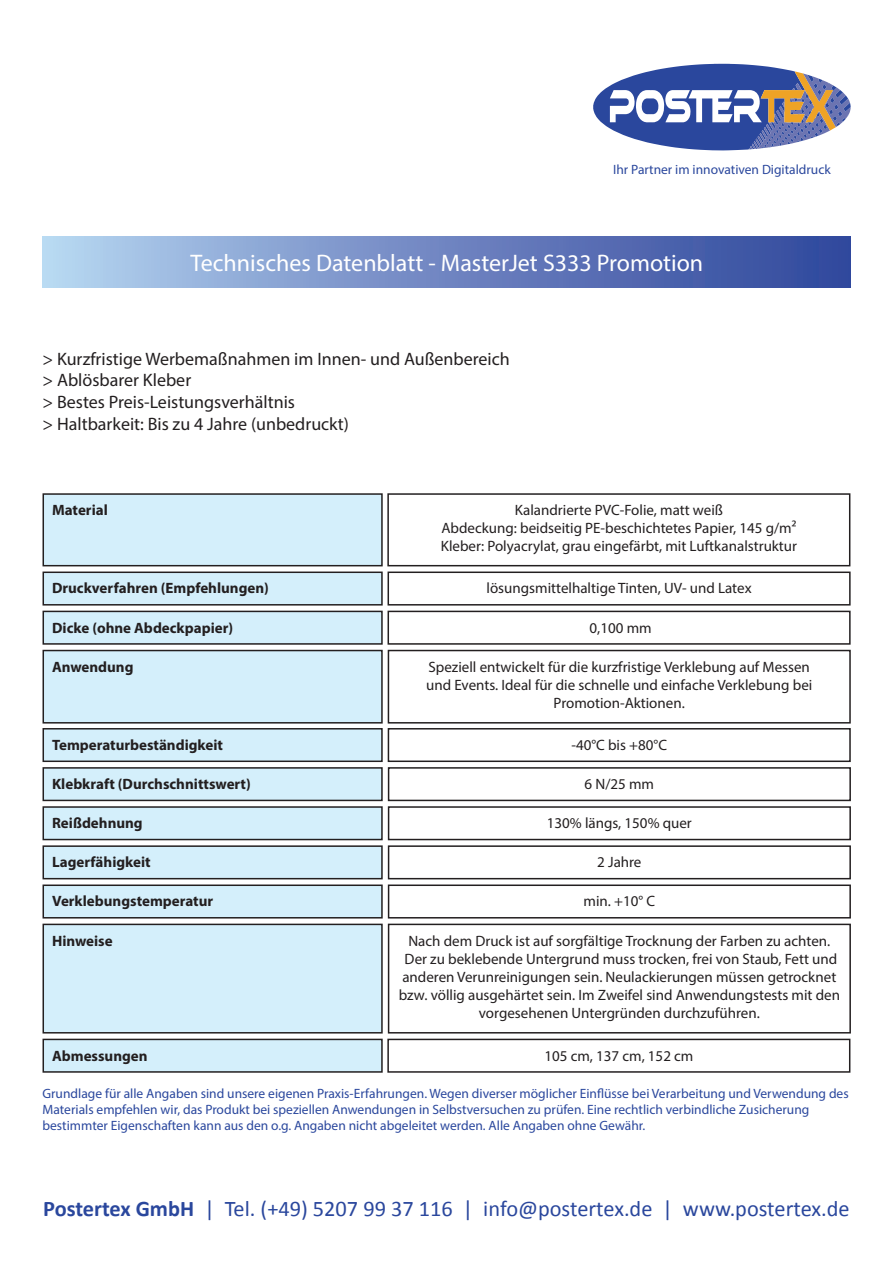
<style>
.page{position:relative;width:893px;height:1263px;background:#fff}
.page>*{position:absolute;margin:0;border:0;box-sizing:border-box;transform-origin:0 0}
.t1{font:24px "Myriad Pro";color:#fff}
.t2{font:22.35px "Calibri";color:#2a479d}
.t3{font:18px/21.6px "Myriad Pro";color:#231f20}
.t4{font:15px/18px "Myriad Pro";color:#231f20;text-align:center}
.t5{font:700 15px "Myriad Pro";color:#231f20}
.t6{font:13.5px/16.2px "Myriad Pro";color:#2a479d}
.s1{font-weight:700}
</style>
<div class="page">
<svg style="left:593px;top:64px;width:258px;height:86px"></svg>
<div style="left:43px;top:236px;width:807px;height:51px;background:linear-gradient(to right,#b5d1ee,#2d4199)"></div>
<div style="left:43px;top:572px;width:339px;height:33px;background:#d4effb"></div>
<div style="left:43px;top:571px;width:340px;height:34px;border:2px solid #231f20"></div>
<div style="left:43px;top:611px;width:339px;height:33px;background:#d4effb"></div>
<div style="left:43px;top:611px;width:340px;height:34px;border:2px solid #231f20"></div>
<div style="left:43px;top:650px;width:339px;height:73px;background:#d4effb"></div>
<div style="left:43px;top:650px;width:340px;height:73px;border:2px solid #231f20"></div>
<div style="left:43px;top:729px;width:339px;height:32px;background:#d4effb"></div>
<div style="left:43px;top:728px;width:340px;height:34px;border:2px solid #231f20"></div>
<div style="left:43px;top:768px;width:339px;height:32px;background:#d4effb"></div>
<div style="left:43px;top:767px;width:340px;height:34px;border:2px solid #231f20"></div>
<div style="left:43px;top:807px;width:339px;height:32px;background:#d4effb"></div>
<div style="left:43px;top:806px;width:340px;height:34px;border:2px solid #231f20"></div>
<div style="left:43px;top:846px;width:339px;height:33px;background:#d4effb"></div>
<div style="left:43px;top:845px;width:340px;height:34px;border:2px solid #231f20"></div>
<div style="left:43px;top:885px;width:339px;height:33px;background:#d4effb"></div>
<div style="left:43px;top:884px;width:340px;height:34px;border:2px solid #231f20"></div>
<div style="left:43px;top:494px;width:339px;height:72px;background:#d4effb"></div>
<div style="left:43px;top:493px;width:340px;height:73px;border:2px solid #231f20"></div>
<div style="left:387px;top:493px;width:463px;height:73px;border:2px solid #231f20"></div>
<div style="left:388px;top:571px;width:463px;height:34px;border:2px solid #231f20"></div>
<div style="left:388px;top:611px;width:463px;height:34px;border:2px solid #231f20"></div>
<div style="left:388px;top:650px;width:463px;height:73px;border:2px solid #231f20"></div>
<div style="left:388px;top:728px;width:463px;height:34px;border:2px solid #231f20"></div>
<div style="left:388px;top:767px;width:463px;height:34px;border:2px solid #231f20"></div>
<div style="left:388px;top:806px;width:463px;height:34px;border:2px solid #231f20"></div>
<div style="left:388px;top:845px;width:463px;height:34px;border:2px solid #231f20"></div>
<div style="left:388px;top:884px;width:463px;height:34px;border:2px solid #231f20"></div>
<div style="left:43px;top:924px;width:339px;height:109px;background:#d4effb"></div>
<div style="left:43px;top:924px;width:340px;height:109px;border:2px solid #231f20"></div>
<div style="left:388px;top:924px;width:463px;height:109px;border:2px solid #231f20"></div>
<div style="left:43px;top:1039px;width:339px;height:33px;background:#d4effb"></div>
<div style="left:43px;top:1039px;width:340px;height:34px;border:2px solid #231f20"></div>
<div style="left:387px;top:1039px;width:463px;height:34px;border:2px solid #231f20"></div>
<p class="t6" style="left:613px;top:162px;width:219px">Ihr Partner im innovativen Digitaldruck</p>
<h1 class="t1" style="left:191px;top:248px;width:514px">Technisches Datenblatt - MasterJet S333 Promotion</h1>
<p class="t3" style="left:43px;top:348px;width:469px">&gt; Kurzfristige Werbemaßnahmen im Innen- und Außenbereich &gt; Ablösbarer Kleber<br>&gt; Bestes Preis-Leistungsverhältnis<br>&gt; Haltbarkeit: Bis zu 4 Jahre (unbedruckt)</p>
<p class="t5" style="left:52px;top:500px;width:57px">Material</p>
<p class="t4" style="left:441px;top:501px;width:358px">Kalandrierte PVC-Folie, matt weiß<br>Abdeckung: beidseitig PE-beschichtetes Papier, 145 g/m²<br>Kleber: Polyacrylat, grau eingefärbt, mit Luftkanalstruktur</p>
<p class="t4" style="left:487px;top:579px;width:267px">lösungsmittelhaltige Tinten, UV- und Latex</p>
<p class="t4" style="left:590px;top:618px;width:64px">0,100 mm</p>
<p class="t4" style="left:426px;top:657px;width:388px">Speziell entwickelt für die kurzfristige Verklebung auf Messen und Events. Ideal für die schnelle und einfache Verklebung bei<br>Promotion-Aktionen.</p>
<p class="t4" style="left:571px;top:736px;width:97px">-40°C bis +80°C</p>
<p class="t4" style="left:585px;top:775px;width:71px">6 N/25 mm</p>
<p class="t4" style="left:547px;top:814px;width:146px">130% längs, 150% quer</p>
<p class="t4" style="left:597px;top:853px;width:46px">2 Jahre</p>
<p class="t4" style="left:584px;top:892px;width:73px">min. +10° C</p>
<p class="t5" style="left:52px;top:579px;width:218px">Druckverfahren (Empfehlungen)</p>
<p class="t5" style="left:52px;top:618px;width:183px">Dicke (ohne Abdeckpapier)</p>
<p class="t5" style="left:52px;top:657px;width:83px">Anwendung</p>
<p class="t5" style="left:52px;top:735px;width:172px">Temperaturbeständigkeit</p>
<p class="t5" style="left:52px;top:774px;width:200px">Klebkraft (Durchschnittswert)</p>
<p class="t5" style="left:52px;top:813px;width:92px">Reißdehnung</p>
<p class="t5" style="left:52px;top:852px;width:100px">Lagerfähigkeit</p>
<p class="t5" style="left:52px;top:891px;width:163px">Verklebungstemperatur</p>
<p class="t5" style="left:52px;top:931px;width:62px">Hinweise</p>
<p class="t4" style="left:399px;top:931px;width:443px">Nach dem Druck ist auf sorgfältige Trocknung der Farben zu achten.<br>Der zu beklebende Untergrund muss trocken, frei von Staub, Fett und anderen Verunreinigungen sein. Neulackierungen müssen getrocknet bzw. völlig ausgehärtet sein. Im Zweifel sind Anwendungstests mit den vorgesehenen Untergründen durchzuführen.</p>
<p class="t5" style="left:52px;top:1046px;width:97px">Abmessungen</p>
<p class="t4" style="left:544px;top:1046px;width:151px">105 cm, 137 cm, 152 cm</p>
<p class="t6" style="left:43px;top:1085px;width:808px">Grundlage für alle Angaben sind unsere eigenen Praxis-Erfahrungen. Wegen diverser möglicher Einflüsse bei Verarbeitung und Verwendung des<br>Materials empfehlen wir, das Produkt bei speziellen Anwendungen in Selbstversuchen zu prüfen. Eine rechtlich verbindliche Zusicherung bestimmter Eigenschaften kann aus den o.g. Angaben nicht abgeleitet werden. Alle Angaben ohne Gewähr.</p>
<h2 class="t2" style="left:43px;top:1194px;width:808px"><span class="s1">Postertex GmbH</span> | Tel. (+49) 5207 99 37 116 | info@postertex.de | www.postertex.de</h2>
</div>
